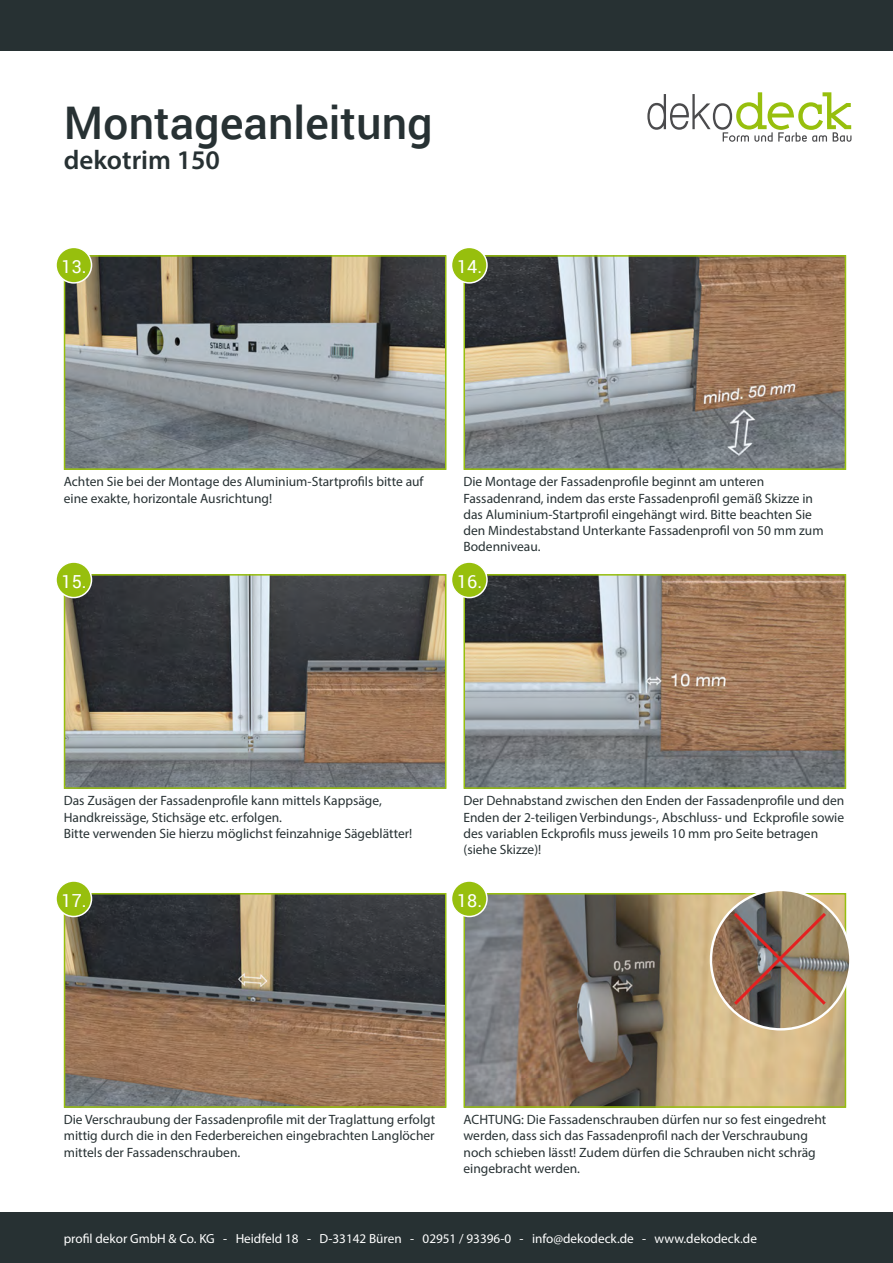
<style>
.page{position:relative;width:893px;height:1263px;background:#fff}
.page>*{position:absolute;margin:0;border:0;box-sizing:border-box;transform-origin:0 0}
.t1{font:500 45px "Roboto";color:#273133}
.t2{font:600 27px "Myriad Pro";color:#273133}
.t3{font:18px "Roboto";color:#fff}
.t4{font:13.5px/16.2px "Myriad Pro";color:#273133}
.t5{font:13.2px "Myriad Pro";color:#fff}
</style>
<div class="page">
<svg style="left:647px;top:92px;width:204px;height:50px"></svg>
<div style="left:0;top:0;width:893px;height:51px;background:#273133"></div>
<div style="left:0;top:1212px;width:893px;height:51px;background:#273133"></div>
<img style="left:67px;top:258px;width:376px;height:209px">
<div style="left:64px;top:255px;width:382px;height:215px;border:2px solid #97bf0d"></div>
<img style="left:466px;top:258px;width:377px;height:209px">
<div style="left:463px;top:255px;width:383px;height:215px;border:2px solid #97bf0d"></div>
<img style="left:67px;top:577px;width:376px;height:209px">
<div style="left:64px;top:574px;width:382px;height:215px;border:2px solid #97bf0d"></div>
<img style="left:466px;top:577px;width:377px;height:209px">
<div style="left:463px;top:574px;width:383px;height:215px;border:2px solid #97bf0d"></div>
<img style="left:67px;top:896px;width:376px;height:209px">
<div style="left:64px;top:893px;width:382px;height:215px;border:2px solid #97bf0d"></div>
<img style="left:466px;top:896px;width:377px;height:209px">
<div style="left:463px;top:893px;width:383px;height:215px;border:2px solid #97bf0d"></div>
<div style="left:56px;top:247px;width:36px;height:36px;background:#97bf0d;border-radius:50%"></div>
<div style="left:55px;top:247px;width:37px;height:37px;border:2px solid #fff;border-radius:50%"></div>
<div style="left:451px;top:247px;width:36px;height:36px;background:#97bf0d;border-radius:50%"></div>
<div style="left:451px;top:247px;width:37px;height:37px;border:2px solid #fff;border-radius:50%"></div>
<div style="left:56px;top:562px;width:36px;height:36px;background:#97bf0d;border-radius:50%"></div>
<div style="left:55px;top:561px;width:37px;height:37px;border:2px solid #fff;border-radius:50%"></div>
<div style="left:451px;top:562px;width:36px;height:36px;background:#97bf0d;border-radius:50%"></div>
<div style="left:451px;top:561px;width:37px;height:37px;border:2px solid #fff;border-radius:50%"></div>
<div style="left:56px;top:881px;width:36px;height:35px;background:#97bf0d;border-radius:50%"></div>
<div style="left:55px;top:880px;width:37px;height:37px;border:2px solid #fff;border-radius:50%"></div>
<div style="left:451px;top:881px;width:36px;height:35px;background:#97bf0d;border-radius:50%"></div>
<div style="left:451px;top:880px;width:37px;height:37px;border:2px solid #fff;border-radius:50%"></div>
<img style="left:711px;top:890px;width:139px;height:139px;border-radius:70px">
<svg style="left:731px;top:910px;width:98px;height:98px;background:#8b6e5b"></svg>
<h1 class="t1" style="left:64px;top:91px;width:370px">Montageanleitung</h1>
<h2 class="t2" style="left:64px;top:143px;width:158px">dekotrim 150</h2>
<p class="t3" style="left:62px;top:254px;width:27px">13.</p>
<p class="t3" style="left:457px;top:254px;width:27px">14.</p>
<p class="t4" style="left:64px;top:474px;width:361px">Achten Sie bei der Montage des Aluminium-Startprofils bitte auf eine exakte, horizontale Ausrichtung!</p>
<p class="t4" style="left:463px;top:474px;width:362px">Die Montage der Fassadenprofile beginnt am unteren Fassadenrand, indem das erste Fassadenprofil gemäß Skizze in das Aluminium-Startprofil eingehängt wird. Bitte beachten Sie den Mindestabstand Unterkante Fassadenprofil von 50 mm zum Bodenniveau.</p>
<p class="t3" style="left:62px;top:569px;width:27px">15.</p>
<p class="t3" style="left:457px;top:569px;width:27px">16.</p>
<p class="t4" style="left:64px;top:792px;width:320px">Das Zusägen der Fassadenprofile kann mittels Kappsäge,<br>Handkreissäge, Stichsäge etc. erfolgen.</p>
<p class="t4" style="left:64px;top:825px;width:350px">Bitte verwenden Sie hierzu möglichst feinzahnige Sägeblätter!</p>
<p class="t4" style="left:463px;top:792px;width:382px">Der Dehnabstand zwischen den Enden der Fassadenprofile und den Enden der 2-teiligen Verbindungs-, Abschluss- und Eckprofile sowie des variablen Eckprofils muss jeweils 10 mm pro Seite betragen (siehe Skizze)!</p>
<p class="t3" style="left:62px;top:887px;width:27px">17.</p>
<p class="t3" style="left:457px;top:887px;width:27px">18.</p>
<p class="t4" style="left:64px;top:1111px;width:373px;text-align:justify">Die Verschraubung der Fassadenprofile mit der Traglattung erfolgt mittig durch die in den Federbereichen eingebrachten Langlöcher mittels der Fassadenschrauben.</p>
<p class="t4" style="left:463px;top:1111px;width:364px">ACHTUNG: Die Fassadenschrauben dürfen nur so fest eingedreht werden, dass sich das Fassadenprofil nach der Verschraubung noch schieben lässt! Zudem dürfen die Schrauben nicht schräg eingebracht werden.</p>
<p class="t5" style="left:64px;top:1230px;width:695px">profil dekor GmbH &amp; Co. KG - Heidfeld 18 - D-33142 Büren - 02951 / 93396-0 - info@dekodeck.de - www.dekodeck.de</p>
</div>
